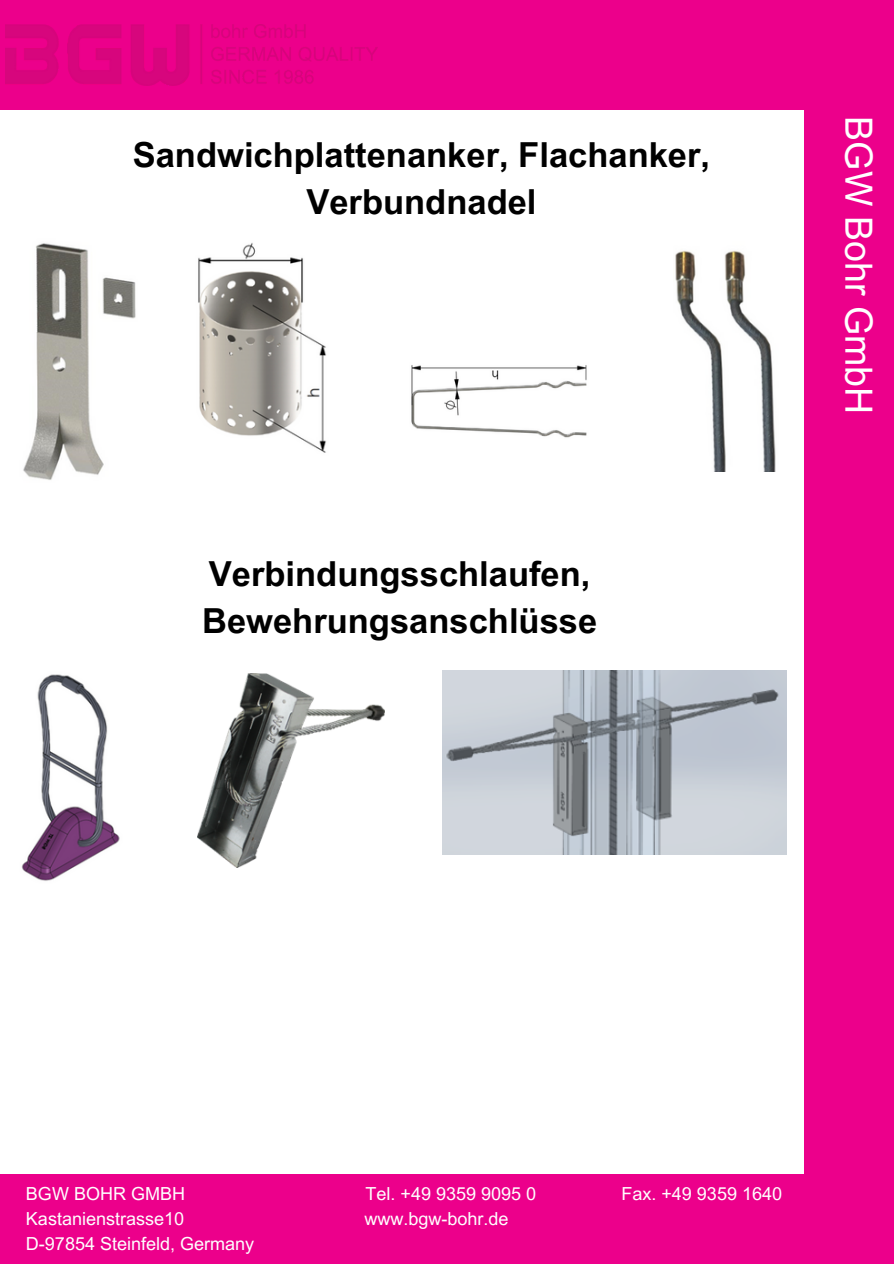
<style>
.page{position:relative;width:894px;height:1264px;background:#fff}
.page>*{position:absolute;margin:0;border:0;box-sizing:border-box;transform-origin:0 0}
.t1{font:37.5px "Arial MT Pro";color:#fff}
.t2{font:700 34.5px/47.2px "Arial MT Pro";color:#000;text-align:center}
.t3{font:18px "Arial MT Pro";color:#fff}
</style>
<div class="page">
<div style="left:0;top:1174px;width:893px;height:89px;background:#ec008b"></div>
<div style="left:804px;top:96px;width:89px;height:1090px;background:#ec008b"></div>
<div style="left:0;top:0;width:893px;height:109px;background:#ec008b"></div>
<img style="left:23px;top:243px;width:113px;height:237px">
<img style="left:198px;top:243px;width:129px;height:210px">
<img style="left:411px;top:365px;width:176px;height:73px">
<img style="left:675px;top:250px;width:101px;height:221px">
<img style="left:198px;top:673px;width:186px;height:194px">
<img style="left:442px;top:670px;width:344px;height:184px">
<img style="left:21px;top:674px;width:99px;height:207px">
<img style="left:5px;top:24px;width:372px;height:61px">
<h2 class="t2" style="left:133px;top:136px;width:578px">Sandwichplattenanker, Flachanker,<br>Verbundnadel</h2>
<h2 class="t2" style="left:202px;top:554px;width:396px;text-align:left">Verbindungsschlaufen,<br>Bewehrungsanschlüsse</h2>
<h1 class="t1" style="left:872px;top:116px;width:299px;rotate:90deg">BGW Bohr GmbH</h1>
<p class="t3" style="left:26px;top:1187px;width:161px">BGW BOHR GMBH</p>
<p class="t3" style="left:365px;top:1187px;width:172px">Tel. +49 9359 9095 0</p>
<p class="t3" style="left:621px;top:1187px;width:162px">Fax. +49 9359 1640</p>
<p class="t3" style="left:26px;top:1211px;width:160px">Kastanienstrasse10</p>
<p class="t3" style="left:364px;top:1211px;width:146px">www.bgw-bohr.de</p>
<p class="t3" style="left:26px;top:1236px;width:230px">D-97854 Steinfeld, Germany</p>
</div>
